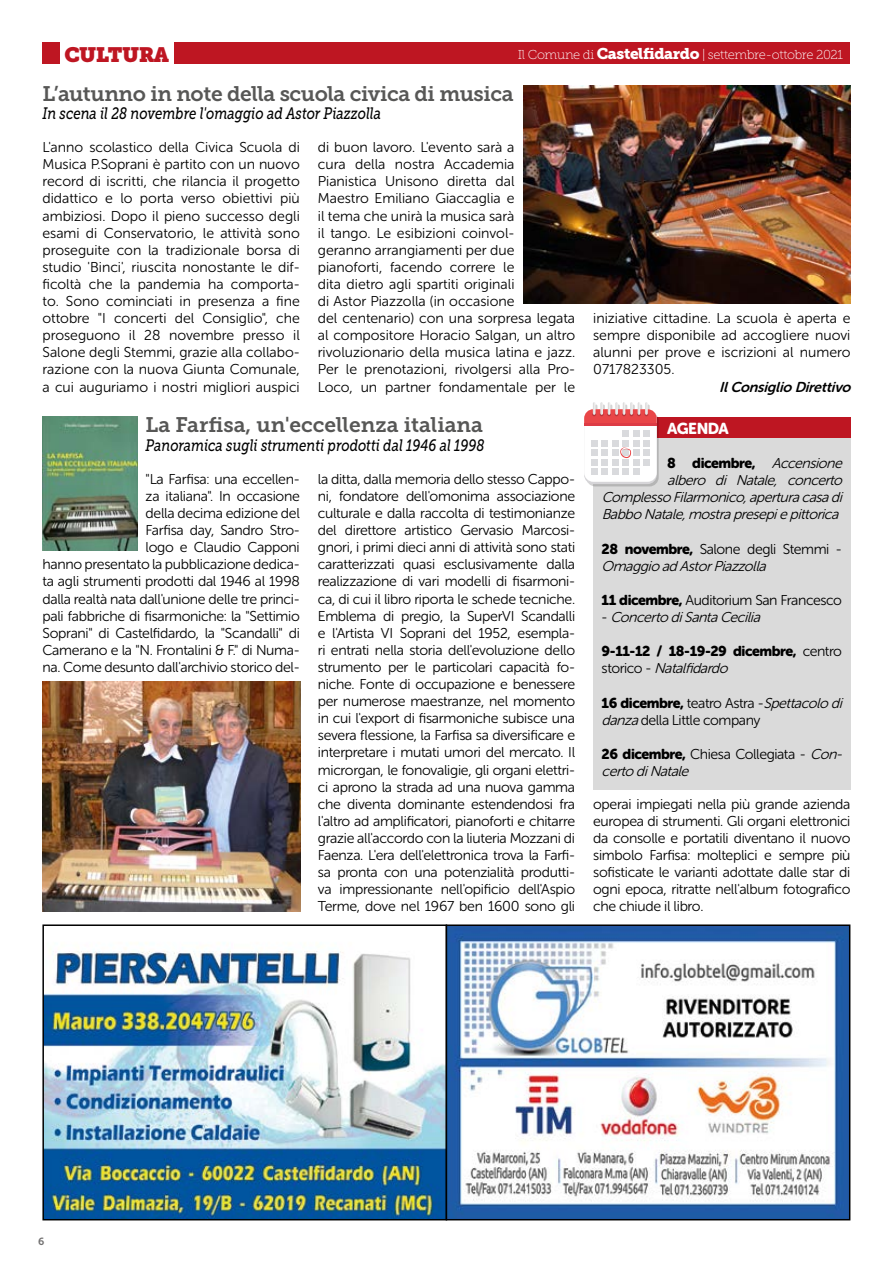
<style>
.page{position:relative;width:893px;height:1263px;background:#fff}
.page>*{position:absolute;margin:0;border:0;box-sizing:border-box;transform-origin:0 0}
.t1{font:21px "Museo Slab 700";letter-spacing:-.02em;color:#575756}
.t2{font:21px "Museo Slab 700";color:#575756}
.t3{font:20.7px "Museo Slab";letter-spacing:-.025em;color:#be1622}
.t4{font:italic 16.5px "Museo Slab 500";color:#000;scale:.8 1}
.t5{font:15.75px "Museo Sans Rounded 900";letter-spacing:-.03em;color:#fff}
.t6{font:14.25px/17.1px "Museo Sans Rounded 300";letter-spacing:-.015em;color:#000;text-align:justify}
.t7{font:italic 14.25px/17.1px "Museo Sans Rounded 300";color:#000;text-align:justify}
.t8{font:14.25px "Museo Sans Rounded 900";letter-spacing:-.03em;color:#000}
.t9{font:italic 14.25px "Museo Sans Rounded 700";color:#000}
.t10{font:12.9px "Museo Slab 100";letter-spacing:-.025em;color:#fff}
.t11{font:10.35px "Museo Slab 700";color:#706f6f}
.s1{font-family:"Museo Slab 900";font-size:15.45px}
.s2{font-family:"Museo Sans Rounded 300";font-style:italic}
.s3{font-family:"Museo Sans Rounded 900";font-style:normal}
.s4{font-style:normal}
.s5{font-family:"Museo Sans Rounded 900"}
.s6{font-family:"Museo Sans Rounded 300"}
.s7{font-style:italic}
</style>
<div class="page">
<div style="left:43px;top:43px;width:807px;height:21px;background:#be1622"></div>
<div style="left:60px;top:37px;width:113px;height:35px;background:#fff"></div>
<img style="left:45px;top:927px;width:802px;height:290px">
<div style="left:42px;top:924px;width:405px;height:296px;border:2px solid #000"></div>
<div style="left:446px;top:924px;width:404px;height:296px;border:2px solid #000"></div>
<img style="left:523px;top:85px;width:327px;height:218px">
<div style="left:593px;top:422px;width:257px;height:368px;background:#dadada"></div>
<div style="left:593px;top:418px;width:257px;height:20px;background:#be1622"></div>
<svg style="left:584px;top:402px;width:75px;height:84px"></svg>
<img style="left:43px;top:681px;width:257px;height:231px">
<img style="left:42px;top:417px;width:95px;height:134px">
<h2 class="t3" style="left:64px;top:43px;width:106px">CULTURA</h2>
<p class="t10" style="left:518px;top:48px;width:327px">Il Comune di <span class="s1">Castelfidardo</span> | settembre-ottobre 2021</p>
<h1 class="t1" style="left:43px;top:82px;width:473px">L’autunno in note della scuola civica di musica</h1>
<p class="t4" style="left:43px;top:105px;width:425px">In scena il 28 novembre l'omaggio ad Astor Piazzolla</p>
<p class="t6" style="left:43px;top:139px;width:259px">L'anno scolastico della Civica Scuola di Musica P.Soprani è partito con un nuovo record di iscritti, che rilancia il progetto didattico e lo porta verso obiettivi più ambiziosi. Dopo il pieno successo degli esami di Conservatorio, le attività sono proseguite con la tradizionale borsa di studio 'Binci', riuscita nonostante le dif&shy;ficoltà che la pandemia ha comporta&shy;to. Sono cominciati in presenza a fine ottobre "I concerti del Consiglio", che proseguono il 28 novembre presso il Salone degli Stemmi, grazie alla collabo&shy;razione con la nuova Giunta Comunale, a cui auguriamo i nostri migliori auspici</p>
<p class="t6" style="left:318px;top:139px;width:259px;text-align:left">di buon lavoro. L'evento sarà a<br>cura della nostra Accademia Pianistica Unisono diretta dal<br>Maestro Emiliano Giaccaglia e<br>il tema che unirà la musica sarà<br>il tango. Le esibizioni coinvol-<br>geranno arrangiamenti per due pianoforti, facendo correre le<br>dita dietro agli spartiti originali<br>di Astor Piazzolla (in occasione<br>del centenario) con una sorpresa legata al compositore Horacio Salgan, un altro rivoluzionario della musica latina e jazz.<br>Per le prenotazioni, rivolgersi alla Pro-Loco, un partner fondamentale per le</p>
<p class="t6" style="left:593px;top:310px;width:259px">iniziative cittadine. La scuola è aperta e sempre disponibile ad accogliere nuovi alunni per prove e iscrizioni al numero 0717823305.</p>
<p class="t9" style="left:719px;top:379px;width:137px">IlConsiglio Direttivo</p>
<h1 class="t2" style="left:146px;top:413px;width:339px">La Farfisa, un'eccellenza italiana</h1>
<p class="t4" style="left:146px;top:436px;width:425px">Panoramica sugli strumenti prodotti dal 1946 al 1998</p>
<p class="t6" style="left:43px;top:470px;width:259px;text-align:right">"La Farfisa: una eccellen-<br>za italiana". In occasione<br>della decima edizione del<br>Farfisa day, Sandro Stro-<br>logo e Claudio Capponi<br>hanno presentato la pubblicazione dedica&shy;ta agli strumenti prodotti dal 1946 al 1998 dalla realtà nata dall'unione delle tre princi&shy;pali fabbriche di fisarmoniche: la "Settimio Soprani" di Castelfidardo, la "Scandalli" di Camerano e la "N. Frontalini &amp; F." di Numa&shy;na. Come desunto dall'archivio storico del-</p>
<p class="t6" style="left:318px;top:470px;width:259px">la ditta, dalla memoria dello stesso Cappo&shy;ni, fondatore dell'omonima associazione culturale e dalla raccolta di testimonianze del direttore artistico Gervasio Marcosi&shy;gnori, i primi dieci anni di attività sono stati caratterizzati quasi esclusivamente dalla realizzazione di vari modelli di fisarmoni&shy;ca, di cui il libro riporta le schede tecniche.<br>Emblema di pregio, la SuperVI Scandalli e l'Artista VI Soprani del 1952, esempla&shy;ri entrati nella storia dell'evoluzione dello strumento per le particolari capacità fo&shy;niche. Fonte di occupazione e benessere per numerose maestranze, nel momento in cui l'export di fisarmoniche subisce una severa flessione, la Farfisa sa diversificare e interpretare i mutati umori del mercato. Il microrgan, le fonovaligie, gli organi elettri&shy;ci aprono la strada ad una nuova gamma che diventa dominante estendendosi fra l'altro ad amplificatori, pianoforti e chitarre grazie all'accordo con la liuteria Mozzani di Faenza. L'era dell'elettronica trova la Farfi&shy;sa pronta con una potenzialità produtti&shy;va impressionante nell'opificio dell'Aspio Terme, dove nel 1967 ben 1600 sono gli</p>
<p class="t5" style="left:667px;top:419px;width:63px">AGENDA</p>
<p class="t8" style="left:667px;top:455px;width:180px">8 dicembre, <span class="s2">Accensione</span></p>
<p class="t7" style="left:602px;top:472px;width:246px;text-indent:66px">albero di Natale, concerto ComplessoFilarmonico,aperturacasadi BabboNatale,mostrapresepiepittorica</p>
<p class="t7" style="left:602px;top:540px;width:242px"><span class="s3">28 novembre,</span> <span class="s4">Salone degli Stemmi -<br></span>OmaggioadAstorPiazzolla</p>
<p class="t6" style="left:602px;top:592px;width:242px"><span class="s5">11 dicembre,</span> Auditorium San Francesco</p>
<p class="t7" style="left:602px;top:609px;width:164px"><span class="s4">-</span> ConcertodiSantaCecilia</p>
<p class="t8" style="left:602px;top:643px;width:242px">9-11-12 / 18-19-29 dicembre, <span class="s6">centro</span></p>
<p class="t7" style="left:602px;top:660px;width:132px"><span class="s4">s t o r i c o -</span> Natalfidardo</p>
<p class="t6" style="left:602px;top:694px;width:246px"><span class="s5">16 dicembre,</span> teatro Astra -<span class="s7">Spettacolodi danza</span>della Little company</p>
<p class="t6" style="left:602px;top:745px;width:246px"><span class="s5">26 dicembre,</span> Chiesa Collegiata - <span class="s7">Con&shy;certodiNatale</span></p>
<p class="t6" style="left:593px;top:795px;width:259px">operai impiegati nella più grande azienda europea di strumenti. Gli organi elettronici da consolle e portatili diventano il nuovo simbolo Farfisa: molteplici e sempre più sofisticate le varianti adottate dalle star di ogni epoca, ritratte nell'album fotografico che chiude il libro.</p>
<p class="t11" style="left:38px;top:1236px;width:8px">6</p>
</div>
